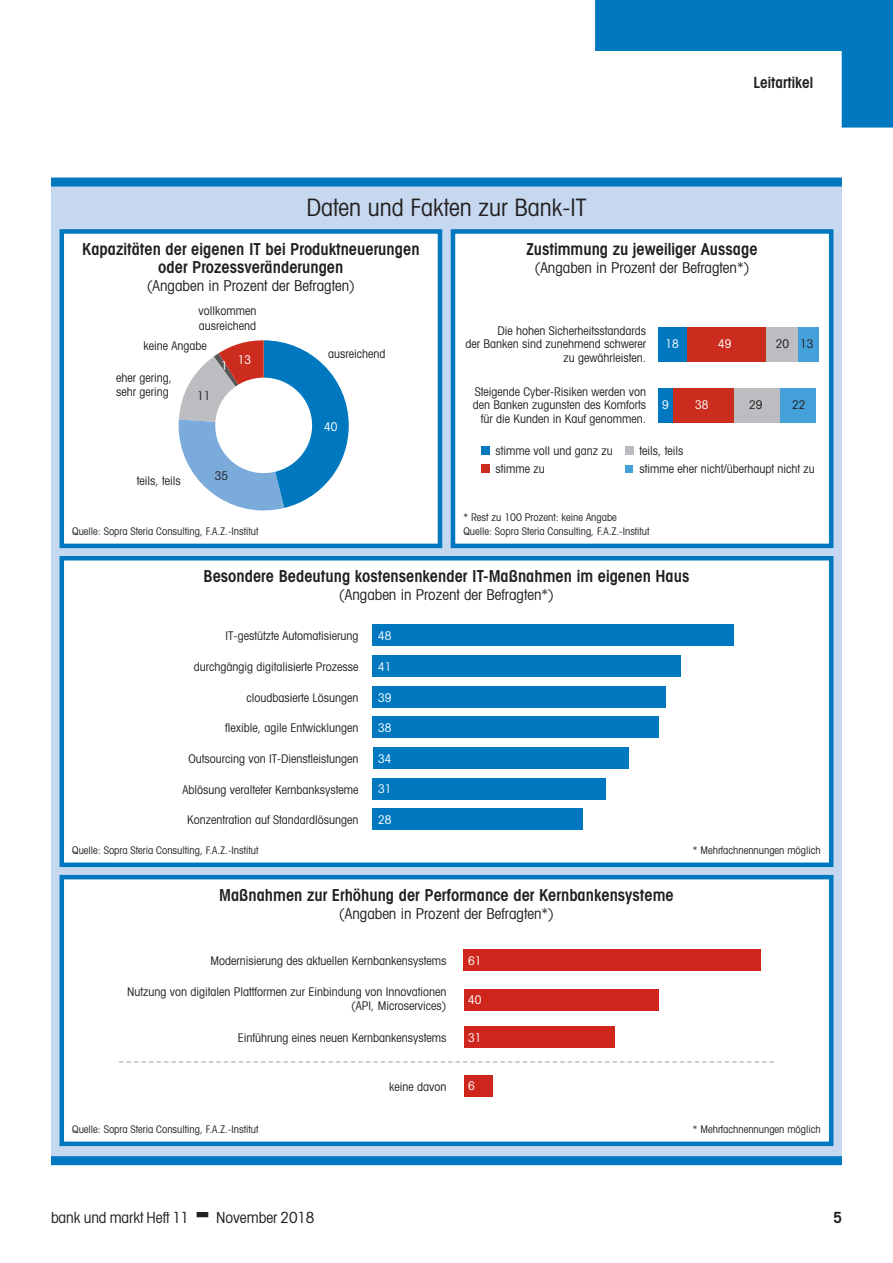
<style>
.page{position:relative;width:893px;height:1263px;background:#fff}
.page>*{position:absolute;margin:0;border:0;box-sizing:border-box;transform-origin:0 0}
.t1{font:condensed 24px "Avant Garde";color:#231f20}
.t2{font:600 condensed 16.5px/18px "Avant Garde";color:#231f20;text-align:center}
.t3{font:condensed 15.3px "Avant Garde";letter-spacing:-.005em;color:#231f20}
.t4{font:600 condensed 15.3px "Avant Garde";color:#231f20}
.t5{font:condensed 15px "Avant Garde";color:#231f20}
.t6{font:condensed 12px/13.5px "Avant Garde";color:#231f20}
.t7{font:condensed 12px "Avant Garde";color:#fff}
.t8{font:condensed 10.5px/14.1px "Avant Garde";color:#231f20}
</style>
<div class="page">
<div style="left:51px;top:182px;width:791px;height:978px;background:#c6d8ef"></div>
<div style="left:51px;top:178px;width:791px;height:9px;background:#0078c0"></div>
<div style="left:51px;top:1156px;width:791px;height:9px;background:#0078c0"></div>
<div style="left:62px;top:231px;width:378px;height:315px;background:#fff"></div>
<svg style="left:179px;top:340px;width:170px;height:170px"></svg>
<div style="left:215px;top:378px;width:97px;height:95px;background:#fff;border-radius:50%"></div>
<div style="left:60px;top:229px;width:382px;height:319px;border:4px solid #0078c0"></div>
<div style="left:453px;top:231px;width:378px;height:315px;background:#fff"></div>
<div style="left:658px;top:327px;width:161px;height:34px;background:#45a1d9"></div>
<div style="left:658px;top:327px;width:140px;height:34px;background:#bcbdc0"></div>
<div style="left:658px;top:327px;width:108px;height:34px;background:#cb2c1e"></div>
<div style="left:658px;top:327px;width:29px;height:34px;background:#0078c0"></div>
<div style="left:658px;top:388px;width:157px;height:34px;background:#45a1d9"></div>
<div style="left:658px;top:388px;width:122px;height:34px;background:#bcbdc0"></div>
<div style="left:658px;top:388px;width:76px;height:34px;background:#cb2c1e"></div>
<div style="left:658px;top:388px;width:14px;height:34px;background:#0078c0"></div>
<div style="left:481px;top:447px;width:9px;height:8px;background:#0078c0"></div>
<div style="left:481px;top:464px;width:9px;height:9px;background:#cb2c1e"></div>
<div style="left:625px;top:447px;width:9px;height:8px;background:#bcbdc0"></div>
<div style="left:625px;top:465px;width:8px;height:8px;background:#45a1d9"></div>
<div style="left:451px;top:229px;width:382px;height:319px;border:4px solid #0078c0"></div>
<div style="left:62px;top:558px;width:769px;height:307px;background:#fff"></div>
<div style="left:372px;top:655px;width:309px;height:22px;background:#0078c0"></div>
<div style="left:372px;top:686px;width:294px;height:21px;background:#0078c0"></div>
<div style="left:372px;top:717px;width:287px;height:21px;background:#0078c0"></div>
<div style="left:372px;top:747px;width:256px;height:22px;background:#0078c0"></div>
<div style="left:372px;top:778px;width:234px;height:21px;background:#0078c0"></div>
<div style="left:372px;top:809px;width:211px;height:21px;background:#0078c0"></div>
<div style="left:372px;top:625px;width:362px;height:21px;background:#0078c0"></div>
<div style="left:60px;top:556px;width:773px;height:311px;border:4px solid #0078c0"></div>
<div style="left:62px;top:877px;width:769px;height:267px;background:#fff"></div>
<div style="left:464px;top:1075px;width:29px;height:21px;background:#ce261c"></div>
<div style="left:464px;top:949px;width:297px;height:21px;background:#ce261c"></div>
<div style="left:464px;top:989px;width:194px;height:21px;background:#ce261c"></div>
<div style="left:464px;top:1026px;width:150px;height:22px;background:#ce261c"></div>
<svg style="left:119px;top:1061px;width:655px;height:1px"></svg>
<div style="left:60px;top:875px;width:773px;height:271px;border:4px solid #0078c0"></div>
<svg style="left:595px;top:0;width:298px;height:128px"></svg>
<h1 class="t1" style="left:306px;top:192px;width:281px">Daten und Fakten zur Bank-IT</h1>
<p class="t4" style="left:753px;top:74px;width:61px">Leitartikel</p>
<h2 class="t2" style="left:82px;top:240px;width:339px">Kapazitäten der eigenen IT bei Produktneuerungen oder Prozessveränderungen</h2>
<p class="t5" style="left:147px;top:276px;width:210px">(Angaben in Prozent der Befragten)</p>
<p class="t6" style="left:199px;top:304px;width:59px;line-height:14.4px">vollkommen ausreichend</p>
<p class="t6" style="left:144px;top:339px;width:65px">keine Angabe</p>
<p class="t6" style="left:116px;top:370px;width:57px;line-height:14.4px">eher gering, sehr gering</p>
<p class="t6" style="left:197px;top:389px;width:15px">11</p>
<p class="t7" style="left:221px;top:359px;width:8px">1</p>
<p class="t7" style="left:238px;top:353px;width:15px">13</p>
<p class="t6" style="left:137px;top:474px;width:45px">teils, teils</p>
<p class="t6" style="left:215px;top:469px;width:15px">35</p>
<p class="t8" style="left:72px;top:524px;width:188px">Quelle: Sopra Steria Consulting, F.A.Z.-Institut</p>
<p class="t6" style="left:328px;top:346px;width:59px">ausreichend</p>
<p class="t7" style="left:324px;top:419px;width:15px">40</p>
<h2 class="t2" style="left:527px;top:240px;width:232px">Zustimmung zu jeweiliger Aussage</h2>
<p class="t5" style="left:535px;top:258px;width:216px">(Angaben in Prozent der Befragten*)</p>
<p class="t6" style="left:465px;top:323px;width:182px;text-align:right">Die hohen Sicherheitsstandards<br>der Banken sind zunehmend schwerer zu gewährleisten.</p>
<p class="t6" style="left:473px;top:384px;width:175px;text-align:right">Steigende Cyber-Risiken werden von den Banken zugunsten des Komforts für die Kunden in Kauf genommen.</p>
<p class="t7" style="left:666px;top:336px;width:15px">18</p>
<p class="t7" style="left:718px;top:336px;width:15px">49</p>
<p class="t6" style="left:776px;top:337px;width:39px">20 13</p>
<p class="t7" style="left:662px;top:397px;width:8px">9</p>
<p class="t7" style="left:695px;top:397px;width:15px">38</p>
<p class="t6" style="left:749px;top:398px;width:15px">29</p>
<p class="t6" style="left:792px;top:398px;width:15px">22</p>
<p class="t6" style="left:495px;top:441px;width:119px;line-height:17.9px">stimme voll und ganz zu stimme zu</p>
<p class="t6" style="left:639px;top:441px;width:177px;line-height:17.9px">teils, teils<br>stimme eher nicht/überhaupt nicht zu</p>
<p class="t8" style="left:463px;top:510px;width:188px">* Rest zu 100 Prozent: keine Angabe<br>Quelle: Sopra Steria Consulting, F.A.Z.-Institut</p>
<h2 class="t2" style="left:204px;top:567px;width:487px">Besondere Bedeutung kostensenkender IT-Maßnahmen im eigenen Haus</h2>
<p class="t5" style="left:339px;top:585px;width:216px">(Angaben in Prozent der Befragten*)</p>
<p class="t6" style="left:225px;top:629px;width:135px">IT-gestützte Automatisierung</p>
<p class="t6" style="left:194px;top:660px;width:166px">durchgängig digitalisierte Prozesse</p>
<p class="t6" style="left:246px;top:690px;width:113px">cloudbasierte Lösungen</p>
<p class="t6" style="left:225px;top:721px;width:135px">flexible, agile Entwicklungen</p>
<p class="t6" style="left:188px;top:751px;width:171px">Outsourcing von IT-Dienstleistungen</p>
<p class="t6" style="left:182px;top:782px;width:177px">Ablösung veralteter Kernbanksysteme</p>
<p class="t6" style="left:187px;top:813px;width:173px">Konzentration auf Standardlösungen</p>
<p class="t7" style="left:378px;top:628px;width:15px">48</p>
<p class="t7" style="left:378px;top:659px;width:15px">41</p>
<p class="t7" style="left:378px;top:690px;width:15px">39</p>
<p class="t7" style="left:378px;top:720px;width:15px">38</p>
<p class="t7" style="left:378px;top:751px;width:15px">34</p>
<p class="t7" style="left:378px;top:782px;width:15px">31</p>
<p class="t7" style="left:378px;top:812px;width:15px">28</p>
<p class="t8" style="left:72px;top:843px;width:188px">Quelle: Sopra Steria Consulting, F.A.Z.-Institut</p>
<p class="t8" style="left:693px;top:843px;width:129px">* Mehrfachnennungen möglich</p>
<h2 class="t2" style="left:219px;top:885px;width:456px">Maßnahmen zur Erhöhung der Performance der Kernbankensysteme</h2>
<p class="t5" style="left:339px;top:904px;width:216px">(Angaben in Prozent der Befragten*)</p>
<p class="t6" style="left:210px;top:953px;width:237px">Modernisierung des aktuellen Kernbankensystems</p>
<p class="t7" style="left:468px;top:953px;width:15px">61</p>
<p class="t6" style="left:127px;top:985px;width:321px;text-align:right">Nutzung von digitalen Plattformen zur Einbindung von Innovationen (API, Microservices)</p>
<p class="t7" style="left:468px;top:992px;width:15px">40</p>
<p class="t6" style="left:238px;top:1030px;width:210px">Einführung eines neuen Kernbankensystems</p>
<p class="t7" style="left:468px;top:1030px;width:15px">31</p>
<p class="t7" style="left:468px;top:1079px;width:8px">6</p>
<p class="t6" style="left:389px;top:1079px;width:59px">keine davon</p>
<p class="t8" style="left:72px;top:1122px;width:188px">Quelle: Sopra Steria Consulting, F.A.Z.-Institut</p>
<p class="t8" style="left:693px;top:1122px;width:129px">* Mehrfachnennungen möglich</p>
<p class="t3" style="left:51px;top:1207px;width:140px">bank und markt Heft 11</p>
<p class="t3" style="left:216px;top:1207px;width:100px">November 2018</p>
<p class="t4" style="left:833px;top:1208px;width:10px">5</p>
</div>
